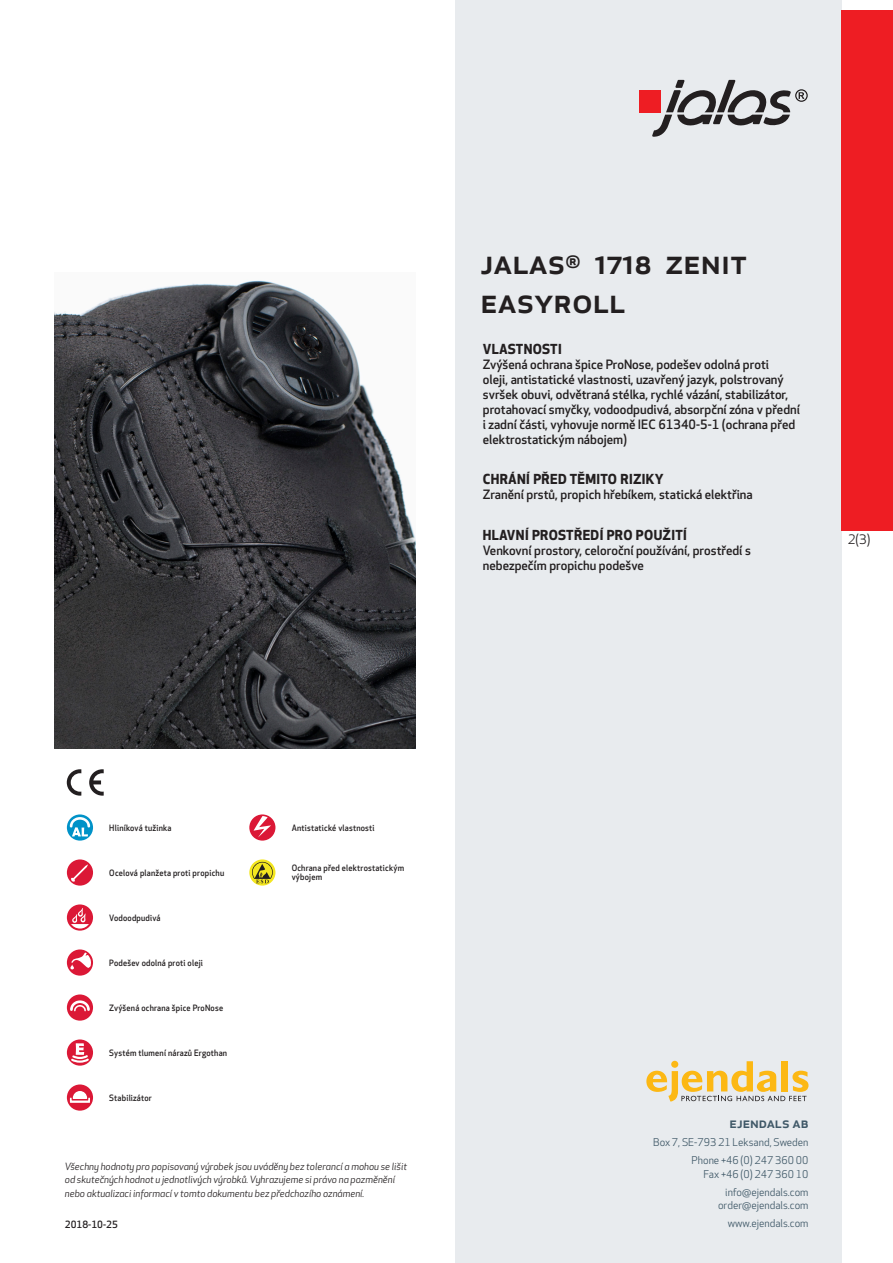
<style>
.page{position:relative;width:893px;height:1263px;background:#fff}
.page>*{position:absolute;margin:0;border:0;box-sizing:border-box;transform-origin:0 0}
.prodname{font:500 34.5px/39px "Apex New";color:#231f20}
.t1{font:500 15px "Apex New";color:#405968}
.Funktion_body{font:700 13.5px "Apex New";letter-spacing:.025em;color:#231f20}
.t2{font:12.75px "Apex New";color:#231f20}
.Funktion_body-2{font:500 12.6px/15px "Apex New";color:#231f20}
.t3{font:10.5px/18px "Apex New";color:#405968;text-align:right}
.t4{font:italic 9.75px/13.5px "Apex New";color:#231f20}
.Sidfot_datum{font:500 9.75px "Apex New";color:#231f20}
.Artikel{font:500 8.55px/9px "Apex New";letter-spacing:.025em;color:#231f20;scale:.95 1}
</style>
<div class="page">
<div style="left:455px;top:0;width:387px;height:1263px;background:#e8ebee"></div>
<svg style="left:646px;top:1061px;width:162px;height:40px"></svg>
<div style="left:842px;top:11px;width:51px;height:520px;background:#ee1d23"></div>
<div style="left:639px;top:90px;width:22px;height:22px;background:#ee1d23"></div>
<svg style="left:652px;top:80px;width:156px;height:57px"></svg>
<svg style="left:67px;top:814px;width:26px;height:27px"></svg>
<svg style="left:70px;top:817px;width:20px;height:19px"></svg>
<div style="left:67px;top:859px;width:26px;height:27px;background:#db1836;border-radius:50%"></div>
<svg style="left:71px;top:864px;width:17px;height:18px"></svg>
<svg style="left:67px;top:904px;width:26px;height:27px"></svg>
<svg style="left:71px;top:908px;width:18px;height:20px"></svg>
<svg style="left:67px;top:949px;width:26px;height:27px"></svg>
<svg style="left:70px;top:952px;width:21px;height:17px"></svg>
<div style="left:67px;top:994px;width:26px;height:27px;background:#db1836;border-radius:50%"></div>
<svg style="left:70px;top:1000px;width:20px;height:11px"></svg>
<svg style="left:67px;top:1039px;width:26px;height:27px"></svg>
<svg style="left:69px;top:1043px;width:22px;height:21px"></svg>
<div style="left:67px;top:1084px;width:26px;height:27px;background:#db1836;border-radius:50%"></div>
<svg style="left:70px;top:1091px;width:20px;height:12px"></svg>
<svg style="left:249px;top:814px;width:26px;height:27px"></svg>
<svg style="left:254px;top:816px;width:17px;height:21px"></svg>
<svg style="left:249px;top:859px;width:26px;height:26px"></svg>
<svg style="left:252px;top:862px;width:21px;height:21px"></svg>
<svg style="left:89px;top:769px;width:15px;height:27px"></svg>
<svg style="left:67px;top:769px;width:14px;height:27px"></svg>
<img style="left:54px;top:280px;width:361px;height:468px">
<p class="prodname" style="left:480px;top:241px;width:268px">JALAS<sup>®</sup> 1718 Zenit<br>Easyroll</p>
<p class="Funktion_body" style="left:483px;top:339px;width:80px">VLASTNOSTI</p>
<p class="Funktion_body-2" style="left:483px;top:356px;width:319px">Zvýšená ochrana špice ProNose, podešev odolná proti<br>oleji, antistatické vlastnosti, uzavřený jazyk, polstrovaný svršek obuvi, odvětraná stélka, rychlé vázání, stabilizátor, protahovací smyčky, vodoodpudivá, absorpční zóna v přední i zadní části, vyhovuje normě IEC 61340-5-1 (ochrana před elektrostatickým nábojem)</p>
<p class="Funktion_body" style="left:483px;top:470px;width:182px">CHRÁNÍ PŘED TĚMITO RIZIKY</p>
<p class="Funktion_body-2" style="left:483px;top:487px;width:271px">Zranění prstů, propich hřebíkem, statická elektřina</p>
<p class="Funktion_body" style="left:483px;top:525px;width:206px">HLAVNÍ PROSTŘEDÍ PRO POUŽITÍ</p>
<p class="Funktion_body-2" style="left:483px;top:543px;width:270px">Venkovní prostory, celoroční používání, prostředí s nebezpečím propichu podešve</p>
<p class="t2" style="left:848px;top:531px;width:24px">2(3)</p>
<p class="Artikel" style="left:109px;top:823px;width:67px">Hliníková tužinka</p>
<p class="Artikel" style="left:109px;top:868px;width:123px">Ocelová planžeta proti propichu</p>
<p class="Artikel" style="left:109px;top:913px;width:56px">Vodoodpudivá</p>
<p class="Artikel" style="left:109px;top:958px;width:100px">Podešev odolná proti oleji</p>
<p class="Artikel" style="left:109px;top:1003px;width:121px">Zvýšená ochrana špice ProNose</p>
<p class="Artikel" style="left:109px;top:1048px;width:126px">Systém tlumení nárazů Ergothan</p>
<p class="Artikel" style="left:109px;top:1093px;width:46px">Stabilizátor</p>
<p class="Artikel" style="left:292px;top:823px;width:89px">Antistatické vlastnosti</p>
<p class="Artikel" style="left:292px;top:864px;width:120px">Ochrana před elektrostatickým výbojem</p>
<p class="t4" style="left:65px;top:1159px;width:344px">Všechny hodnoty pro popisovaný výrobek jsou uváděny bez tolerancí a mohou se lišit od skutečných hodnot u jednotlivých výrobků. Vyhrazujeme si právo na pozměnění nebo aktualizaci informací v tomto dokumentu bez předchozího oznámení.</p>
<p class="Sidfot_datum" style="left:65px;top:1218px;width:54px">2018-10-25</p>
<p class="t1" style="left:729px;top:1113px;width:80px">ejendals ab</p>
<p class="t3" style="left:653px;top:1133px;width:157px">Box 7, SE-793 21 Leksand, Sweden<br>Phone +46 (0) 247 360 00</p>
<p class="t3" style="left:703px;top:1165px;width:107px">Fax +46 (0) 247 360 10 info@ejendals.com</p>
<p class="t3" style="left:718px;top:1196px;width:92px">order@ejendals.com</p>
<p class="t3" style="left:728px;top:1215px;width:82px">www.ejendals.com</p>
</div>
